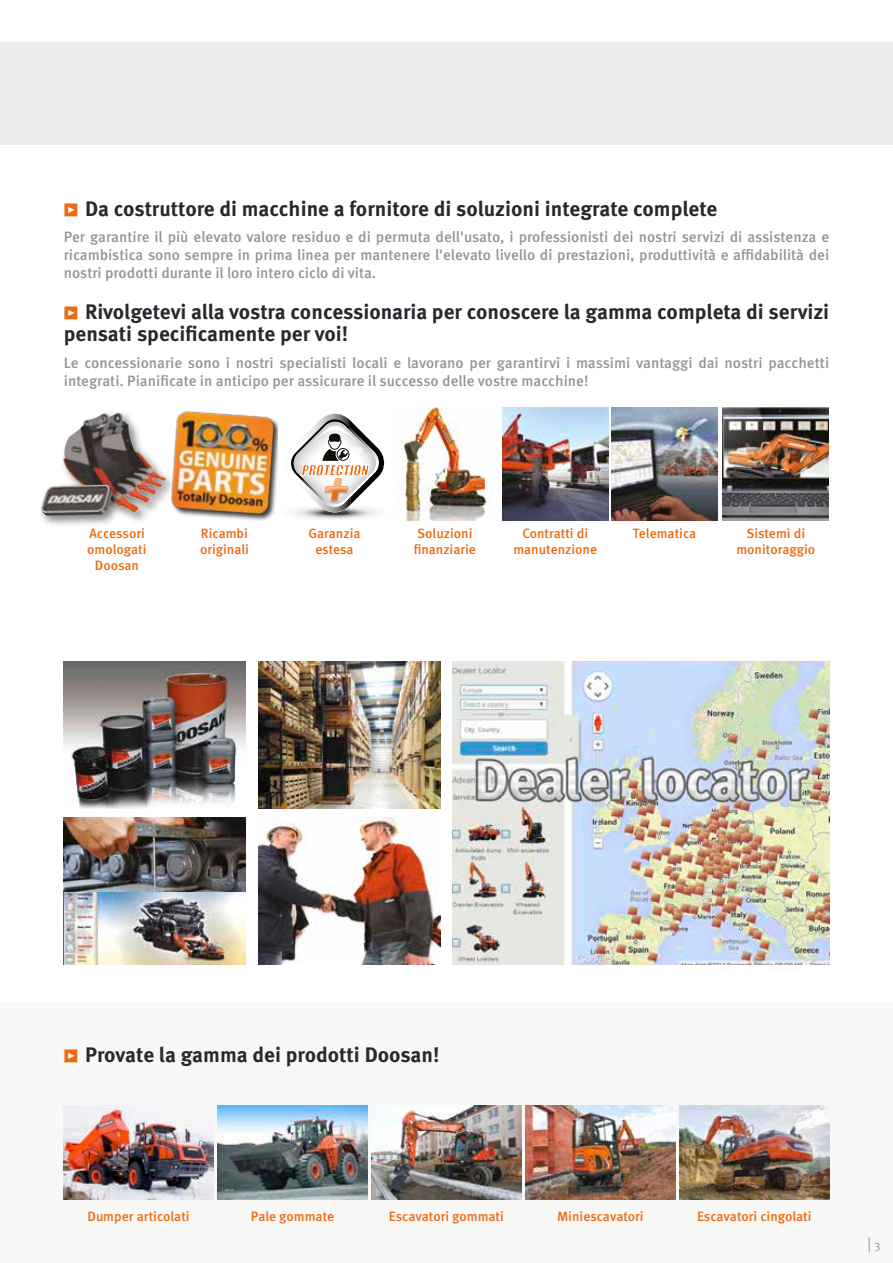
<style>
.page{position:relative;width:893px;height:1263px;background:#fff}
.page>*{position:absolute;margin:0;border:0;box-sizing:border-box;transform-origin:0 0}
.t1{font:italic 900 34.05px "Meta Pro";color:#ed6a0f}
.t2{font:700 21px/22.5px "Meta Pro";color:#27292e}
.t3{font:500 15px/18px "Meta Pro";color:#979296;text-align:justify}
.t4{font:15px "Meta Pro Norm";color:#979296}
.t5{font:italic 13.8px "Impact";color:#ed6a0f}
.t6{font:500 13.5px/16.2px "Meta Pro";color:#ed6a0f;text-align:center}
.s1{font-size:17.25px;color:#ed6a0f}
.s2{font-size:12px}
</style>
<div class="page">
<div style="left:0;top:1003px;width:893px;height:260px;background:#f8f8f7"></div>
<div style="left:0;top:43px;width:893px;height:102px;background:#edebe9"></div>
<img style="left:453px;top:661px;width:376px;height:303px">
<img style="left:64px;top:662px;width:182px;height:146px">
<img style="left:258px;top:662px;width:182px;height:146px">
<img style="left:64px;top:818px;width:182px;height:146px">
<img style="left:258px;top:818px;width:182px;height:146px">
<div style="left:60px;top:409px;width:119px;height:116px;background:#000;opacity:.5"></div>
<img style="left:82px;top:413px;width:36px;height:13px">
<div style="left:38px;top:481px;width:87px;height:47px;background:#000;opacity:.5"></div>
<img style="left:64px;top:1106px;width:149px;height:93px">
<img style="left:679px;top:1106px;width:150px;height:93px">
<img style="left:372px;top:1106px;width:149px;height:93px">
<img style="left:526px;top:1106px;width:149px;height:93px">
<img style="left:218px;top:1106px;width:149px;height:93px">
<img style="left:171px;top:409px;width:107px;height:111px">
<img style="left:502px;top:407px;width:106px;height:113px">
<img style="left:611px;top:407px;width:107px;height:113px">
<img style="left:723px;top:407px;width:106px;height:113px">
<img style="left:398px;top:407px;width:96px;height:113px">
<svg style="left:290px;top:414px;width:95px;height:105px"></svg>
<h2 class="t2" style="left:64px;top:196px;width:655px"><span class="s1">ѓ</span> Da costruttore di macchine a fornitore di soluzioni integrate complete</h2>
<p class="t3" style="left:64px;top:227px;width:767px">Per garantire il più elevato valore residuo e di permuta dell'usato, i professionisti dei nostri servizi di assistenza e ricambistica sono sempre in prima linea per mantenere l'elevato livello di prestazioni, produttività e affidabilità dei nostri prodotti durante il loro intero ciclo di vita.</p>
<h2 class="t2" style="left:64px;top:299px;width:767px"><span class="s1">ѓ</span> Rivolgetevi alla vostra concessionaria per conoscere la gamma completa di servizi pensati specificamente per voi!</h2>
<p class="t3" style="left:64px;top:353px;width:767px">Le concessionarie sono i nostri specialisti locali e lavorano per garantirvi i massimi vantaggi dai nostri pacchetti integrati. Pianificate in anticipo per assicurare il successo delle vostre macchine!</p>
<p class="t5" style="left:301px;top:459px;width:72px">PROTECTION</p>
<p class="t6" style="left:87px;top:524px;width:61px">Accessori omologati<br>Doosan</p>
<h1 class="t1" style="left:324px;top:462px;width:25px">+</h1>
<p class="t6" style="left:200px;top:524px;width:50px;text-align:left">Ricambi originali</p>
<p class="t6" style="left:513px;top:524px;width:85px">Contratti di manutenzione</p>
<p class="t6" style="left:633px;top:524px;width:65px">Telematica</p>
<p class="t6" style="left:736px;top:524px;width:80px">Sistemi di monitoraggio</p>
<p class="t6" style="left:309px;top:524px;width:53px">Garanzia estesa</p>
<p class="t6" style="left:414px;top:524px;width:64px;text-align:left">Soluzioni finanziarie</p>
<h2 class="t2" style="left:64px;top:1042px;width:377px"><span class="s1">ѓ</span> Provate la gamma dei prodotti Doosan!</h2>
<p class="t6" style="left:87px;top:1207px;width:104px">Dumper articolati</p>
<p class="t6" style="left:251px;top:1207px;width:85px">Pale gommate</p>
<p class="t6" style="left:389px;top:1207px;width:117px">Escavatori gommati</p>
<p class="t6" style="left:557px;top:1207px;width:88px">Miniescavatori</p>
<p class="t6" style="left:697px;top:1207px;width:116px">Escavatori cingolati</p>
<p class="t4" style="left:867px;top:1232px;width:14px">| <span class="s2">3</span></p>
</div>
